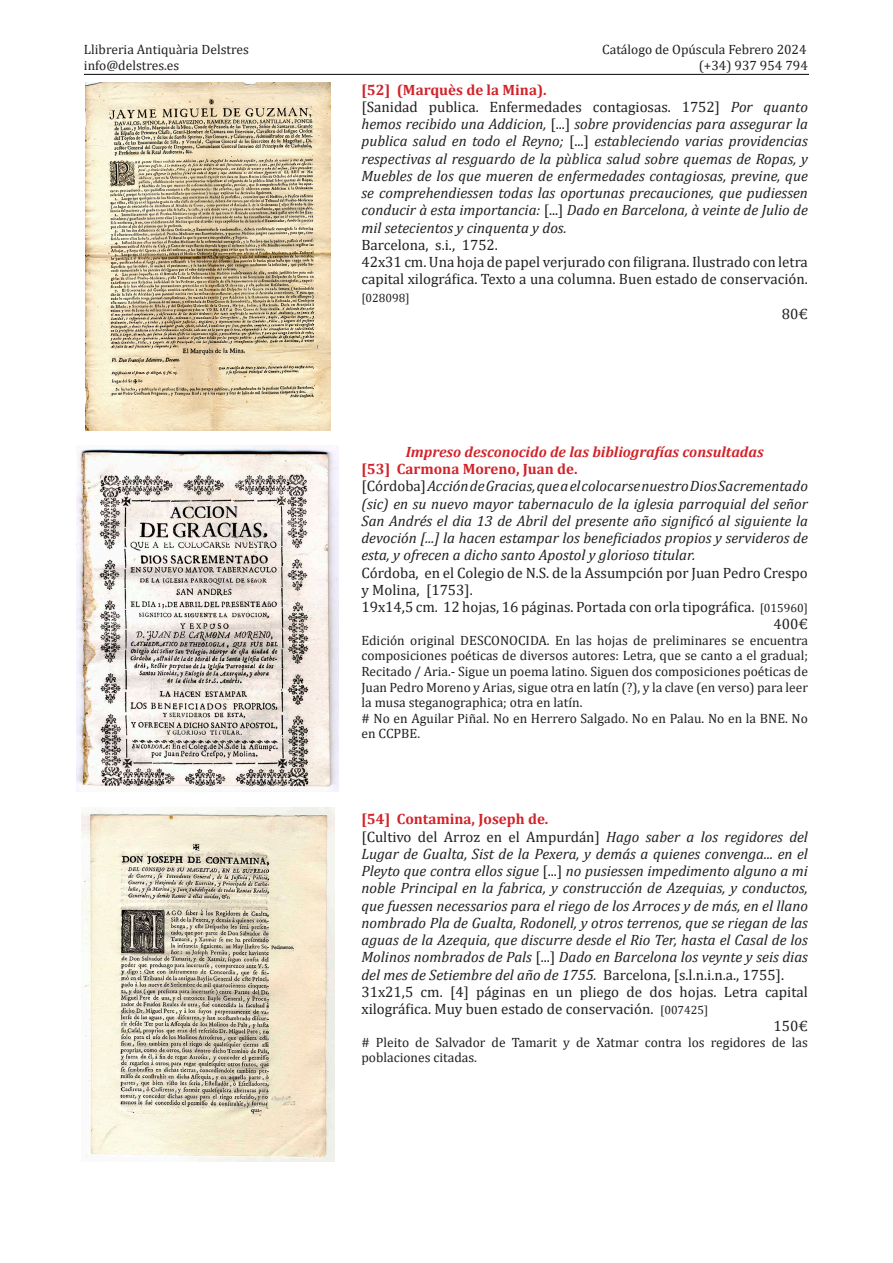
<style>
.page{position:relative;width:893px;height:1263px;background:#fff}
.page>*{position:absolute;margin:0;border:0;box-sizing:border-box;transform-origin:0 0}
.t1{font:italic 15px/17.2px "Cambria";color:#231f20;text-align:justify}
.t2{font:15px/17.2px "Cambria";color:#231f20}
.t3{font:700 15px "Cambria";color:#d1232a}
.t4{font:italic 700 15px "Cambria";color:#d1232a}
.t5{font:13.5px/15.6px "Cambria";color:#231f20}
.t6{font:12px "Cambria";color:#231f20}
.s1{font-style:normal}
.s2{font-size:12px}
</style>
<div class="page">
<hr style="left:84px;top:74px;width:725px;height:1px;background:#231f20">
<img style="left:85px;top:83px;width:245px;height:347px">
<img style="left:77px;top:446px;width:262px;height:346px">
<img style="left:81px;top:807px;width:253px;height:354px">
<p class="t5" style="left:84px;top:41px;width:166px">Llibreria Antiquària Delstres</p>
<p class="t5" style="left:602px;top:41px;width:206px">Catálogo de Opúscula Febrero 2024</p>
<p class="t5" style="left:84px;top:58px;width:97px">info@delstres.es</p>
<p class="t5" style="left:699px;top:58px;width:110px">(+34) 937 954 794</p>
<p class="t3" style="left:361px;top:79px;width:187px">[52] (Marquès de la Mina).</p>
<p class="t1" style="left:361px;top:97px;width:448px"><span class="s1">[Sanidad publica. Enfermedades contagiosas. 1752]</span> Por quanto hemos recibido una Addicion, <span class="s1">[...]</span> sobre providencias para assegurar la publica salud en todo el Reyno; <span class="s1">[...]</span> estableciendo varias providencias respectivas al resguardo de la pùblica salud sobre quemas de Ropas, y Muebles de los que mueren de enfermedades contagiosas, previne, que se comprehendiessen todas las oportunas precauciones, que pudiessen conducir à esta importancia: <span class="s1">[...]</span> Dado en Barcelona, à veinte de Julio de mil setecientos y cinquenta y dos.</p>
<p class="t2" style="left:361px;top:236px;width:138px">Barcelona, s.i., 1752.</p>
<p class="t2" style="left:361px;top:253px;width:448px">42x31 cm. Una hoja de papel verjurado con filigrana. Ilustrado con letra capital xilográfica. Texto a una columna. Buen estado de conservación.</p>
<p class="t6" style="left:361px;top:290px;width:50px">[028098]</p>
<p class="t2" style="left:782px;top:305px;width:28px">80€</p>
<p class="t4" style="left:406px;top:441px;width:359px">Impreso desconocido de las bibliografías consultadas</p>
<p class="t3" style="left:361px;top:458px;width:218px">[53] Carmona Moreno, Juan de.</p>
<p class="t1" style="left:361px;top:477px;width:448px"><span class="s1">[Córdoba]</span> Acción de Gracias, que a el colocarse nuestro Dios Sacrementado (sic) en su nuevo mayor tabernaculo de la iglesia parroquial del señor San Andrés el dia 13 de Abril del presente año significó al siguiente la devoción [...] la hacen estampar los beneficiados propios y servideros de esta, y ofrecen a dicho santo Apostol y glorioso titular.</p>
<p class="t2" style="left:361px;top:564px;width:448px">Córdoba, en el Colegio de N.S. de la Assumpción por Juan Pedro Crespo y Molina, [1753].</p>
<p class="t2" style="left:361px;top:598px;width:448px">19x14,5 cm. 12 hojas, 16 páginas. Portada con orla tipográfica. <span class="s2">[015960]</span></p>
<p class="t2" style="left:774px;top:616px;width:36px">400€</p>
<p class="t5" style="left:361px;top:632px;width:448px;text-align:justify">Edición original DESCONOCIDA. En las hojas de preliminares se encuentra composiciones poéticas de diversos autores: Letra, que se canto a el gradual; Recitado / Aria.- Sigue un poema latino. Siguen dos composiciones poéticas de Juan Pedro Moreno y Arias, sigue otra en latín (?), y la clave (en verso) para leer la musa steganographica; otra en latín.</p>
<p class="t5" style="left:361px;top:710px;width:448px"># No en Aguilar Piñal. No en Herrero Salgado. No en Palau. No en la BNE. No en CCPBE.</p>
<p class="t3" style="left:361px;top:809px;width:188px">[54] Contamina, Joseph de.</p>
<p class="t1" style="left:361px;top:827px;width:448px"><span class="s1">[Cultivo del Arroz en el Ampurdán]</span> Hago saber a los regidores del Lugar de Gualta, Sist de la Pexera, y demás a quienes convenga... en el Pleyto que contra ellos sigue <span class="s1">[...]</span> no pusiessen impedimento alguno a mi noble Principal en la fabrica, y construcción de Azequias, y conductos, que fuessen necessarios para el riego de los Arroces y de más, en el llano nombrado Pla de Gualta, Rodonell, y otros terrenos, que se riegan de las aguas de la Azequia, que discurre desde el Rio Ter, hasta el Casal de los Molinos nombrados de Pals <span class="s1">[...]</span> Dado en Barcelona los veynte y seis dias del mes de Setiembre del año de 1755. <span class="s1">Barcelona, [s.l.n.i.n.a., 1755].</span></p>
<p class="t2" style="left:361px;top:983px;width:448px">31x21,5 cm. [4] páginas en un pliego de dos hojas. Letra capital xilográfica. Muy buen estado de conservación. <span class="s2">[007425]</span></p>
<p class="t2" style="left:774px;top:1017px;width:36px">150€</p>
<p class="t5" style="left:361px;top:1034px;width:448px"># Pleito de Salvador de Tamarit y de Xatmar contra los regidores de las poblaciones citadas.</p>
</div>
